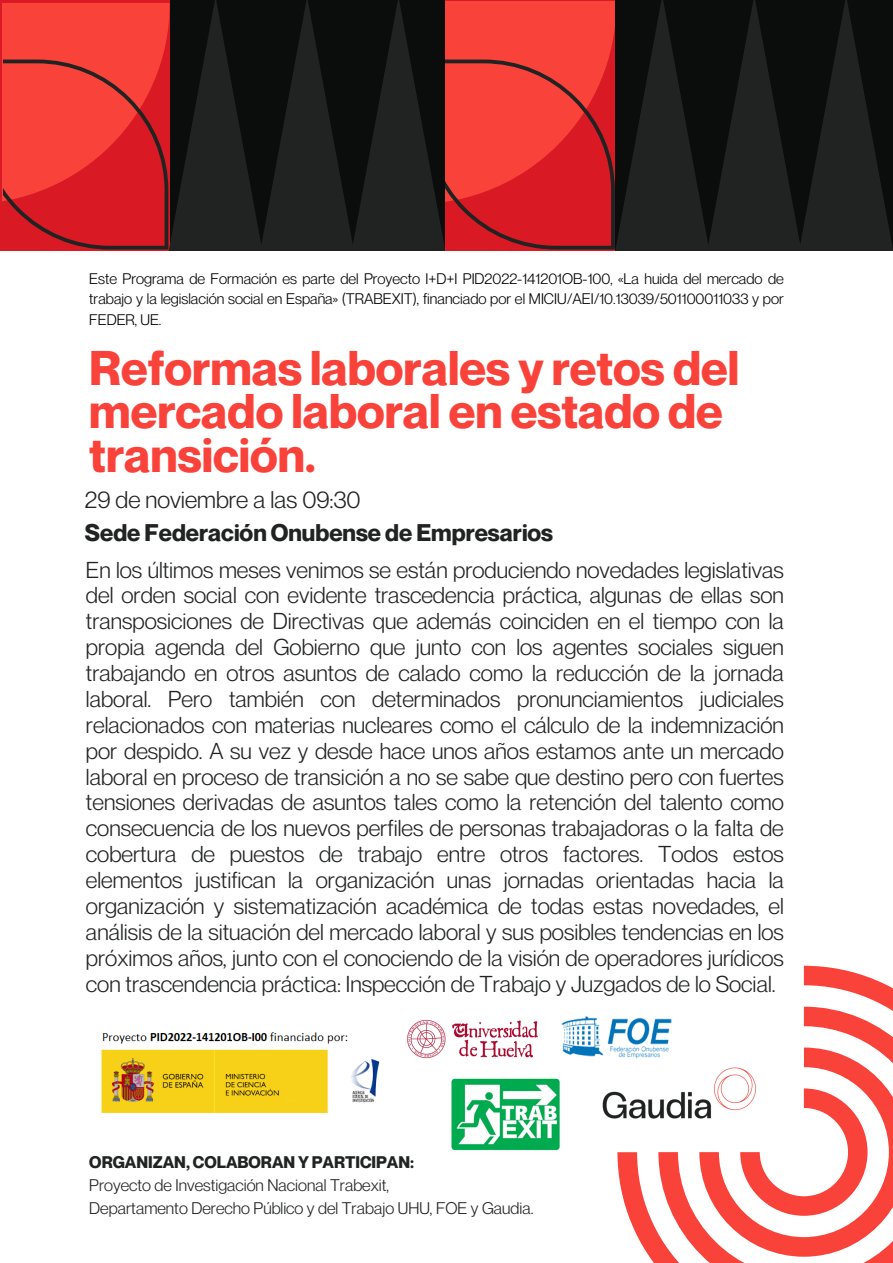
<style>
.page{position:relative;width:893px;height:1263px;background:#fff}
.page>*{position:absolute;margin:0;border:0;box-sizing:border-box;transform-origin:0 0}
.t1{font:700 47.62px/43.3px "Neue Montreal";color:#f9423a}
.t2{font:700 23.62px/32.6px "Neue Montreal";color:#212322}
.t3{font:22.5px/25.9px "Neue Montreal";color:#212322;text-align:justify}
.t4{font:16.5px "Neue Montreal";color:#212322}
.t5{font:700 16.5px "Neue Montreal";color:#212322}
.t6{font:15px/20.9px "Neue Montreal";color:#000;text-align:justify}
.s1{font-weight:400}
</style>
<div class="page">
<div style="left:445px;top:2px;width:170px;height:58px;background:#f9423a"></div>
<svg style="left:445px;top:60px;width:170px;height:190px;background:#de2d2e"></svg>
<div style="left:0;top:0;width:170px;height:251px;background:#d91a24"></div>
<svg style="left:169px;top:0;width:276px;height:251px;background:#151817"></svg>
<svg style="left:617px;top:966px;width:276px;height:297px"></svg>
<svg style="left:2px;top:3px;width:168px;height:247px"></svg>
<svg style="left:615px;top:0;width:278px;height:251px;background:#151817"></svg>
<img style="left:101px;top:1032px;width:279px;height:81px">
<img style="left:561px;top:1008px;width:113px;height:58px">
<img style="left:407px;top:1019px;width:131px;height:40px">
<img style="left:602px;top:1066px;width:156px;height:54px">
<img style="left:451px;top:1078px;width:109px;height:73px">
<p class="t6" style="left:89px;top:268px;width:696px">Este Programa de Formación es parte del Proyecto I+D+I PID2022-141201OB-100, «La huida del mercado de trabajo y la legislación social en España» (TRABEXIT), financiado por el MICIU/AEI/10.13039/501100011033 y por FEDER, UE.</p>
<h2 class="t1" style="left:89px;top:346px;width:651px">Reformas laborales y retos del mercado laboral en estado de transición.</h2>
<p class="t2" style="left:85px;top:483px;width:470px"><span class="s1">29 de noviembre a las 09:30<br></span>Sede Federación Onubense de Empresarios</p>
<p class="t3" style="left:86px;top:556px;width:699px">En los últimos meses venimos se están produciendo novedades legislativas del orden social con evidente trascedencia práctica, algunas de ellas son transposiciones de Directivas que además coinciden en el tiempo con la propia agenda del Gobierno que junto con los agentes sociales siguen trabajando en otros asuntos de calado como la reducción de la jornada laboral. Pero también con determinados pronunciamientos judiciales relacionados con materias nucleares como el cálculo de la indemnización por despido. A su vez y desde hace unos años estamos ante un mercado laboral en proceso de transición a no se sabe que destino pero con fuertes tensiones derivadas de asuntos tales como la retención del talento como consecuencia de los nuevos perfiles de personas trabajadoras o la falta de cobertura de puestos de trabajo entre otros factores. Todos estos elementos justifican la organización unas jornadas orientadas hacia la organización y sistematización académica de todas estas novedades, el análisis de la situación del mercado laboral y sus posibles tendencias en los próximos años, junto con el conociendo de la visión de operadores jurídicos con trascendencia práctica: Inspección de Trabajo y Juzgados de lo Social.</p>
<h2 class="t5" style="left:89px;top:1152px;width:326px">ORGANIZAN, COLABORAN Y PARTICIPAN:</h2>
<p class="t4" style="left:89px;top:1175px;width:301px">Proyecto de Investigación Nacional Trabexit,</p>
<p class="t4" style="left:89px;top:1198px;width:446px">Departamento Derecho Público y del Trabajo UHU, FOE y Gaudia.</p>
</div>
